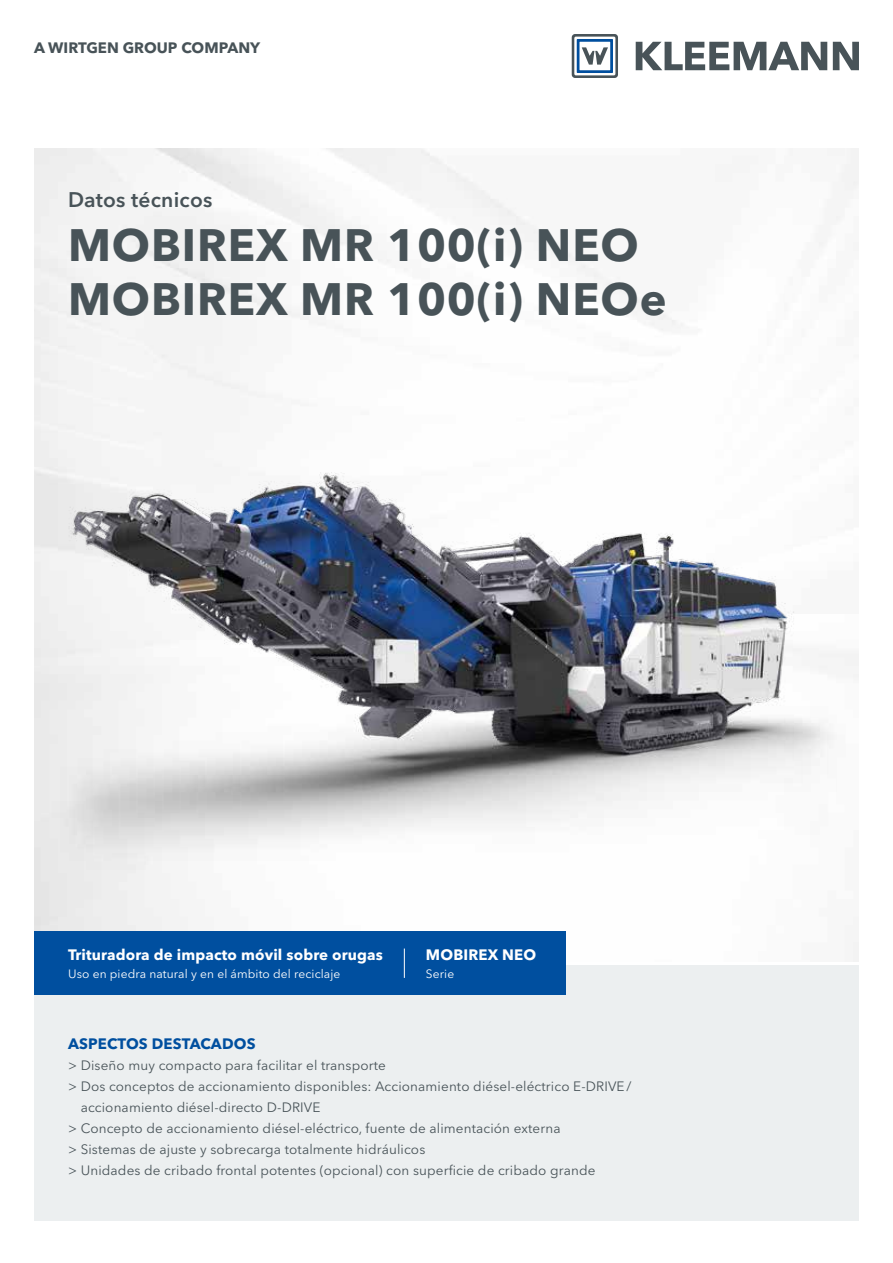
<style>
.page{position:relative;width:893px;height:1263px;background:#fff}
.page>*{position:absolute;margin:0;border:0;box-sizing:border-box;transform-origin:0 0}
.t1{font:700 45px/54px "Avenir Next LT Pro";letter-spacing:.02em;color:#485358}
.t2{font:600 21px "Avenir Next LT Pro";letter-spacing:.01em;color:#485358}
.t3{font:700 15px "Avenir Next LT Pro";letter-spacing:.01em;color:#fff}
.t4{font:700 15px "Avenir Next LT Pro";color:#485358}
.t5{font:700 15px "Avenir Next LT Pro";letter-spacing:.01em;color:#004f9f}
.t6{font:13.5px "Avenir Next LT Pro";letter-spacing:.01em;color:#485358}
.t7{font:12px "Avenir Next LT Pro";letter-spacing:.01em;color:#fff}
</style>
<div class="page">
<div style="left:34px;top:965px;width:825px;height:255px;background:#eceff0"></div>
<svg style="left:636px;top:42px;width:191px;height:28px"></svg>
<svg style="left:833px;top:42px;width:26px;height:28px"></svg>
<svg style="left:572px;top:34px;width:46px;height:44px"></svg>
<img style="left:35px;top:325px;width:824px;height:583px">
<div style="left:34px;top:931px;width:532px;height:64px;background:#004f9f"></div>
<hr style="left:404px;top:948px;width:1px;height:30px;background:#fff">
<p class="t4" style="left:34px;top:39px;width:228px">A WIRTGEN GROUP COMPANY</p>
<h2 class="t2" style="left:68px;top:187px;width:146px">Datos técnicos</h2>
<h1 class="t1" style="left:68px;top:218px;width:600px">MOBIREX MR 100(i) NEO<br>MOBIREX MR 100(i) NEOe</h1>
<p class="t3" style="left:68px;top:945px;width:316px">Trituradora de impacto móvil sobre orugas</p>
<p class="t7" style="left:68px;top:966px;width:274px">Uso en piedra natural y en el ámbito del reciclaje</p>
<p class="t3" style="left:426px;top:945px;width:112px">MOBIREX NEO</p>
<p class="t7" style="left:426px;top:966px;width:30px">Serie</p>
<p class="t5" style="left:68px;top:1034px;width:189px">ASPECTOS DESTACADOS</p>
<p class="t6" style="left:68px;top:1057px;width:319px">&gt; Diseño muy compacto para facilitar el transporte</p>
<p class="t6" style="left:68px;top:1078px;width:565px">&gt; Dos conceptos de accionamiento disponibles: Accionamiento diésel-eléctrico E-DRIVE/</p>
<p class="t6" style="left:81px;top:1099px;width:241px">accionamiento diésel-directo D-DRIVE</p>
<p class="t6" style="left:68px;top:1120px;width:494px">&gt; Concepto de accionamiento diésel-eléctrico, fuente de alimentación externa</p>
<p class="t6" style="left:68px;top:1141px;width:359px">&gt; Sistemas de ajuste y sobrecarga totalmente hidráulicos</p>
<p class="t6" style="left:68px;top:1162px;width:529px">&gt; Unidades de cribado frontal potentes (opcional) con superficie de cribado grande</p>
</div>
